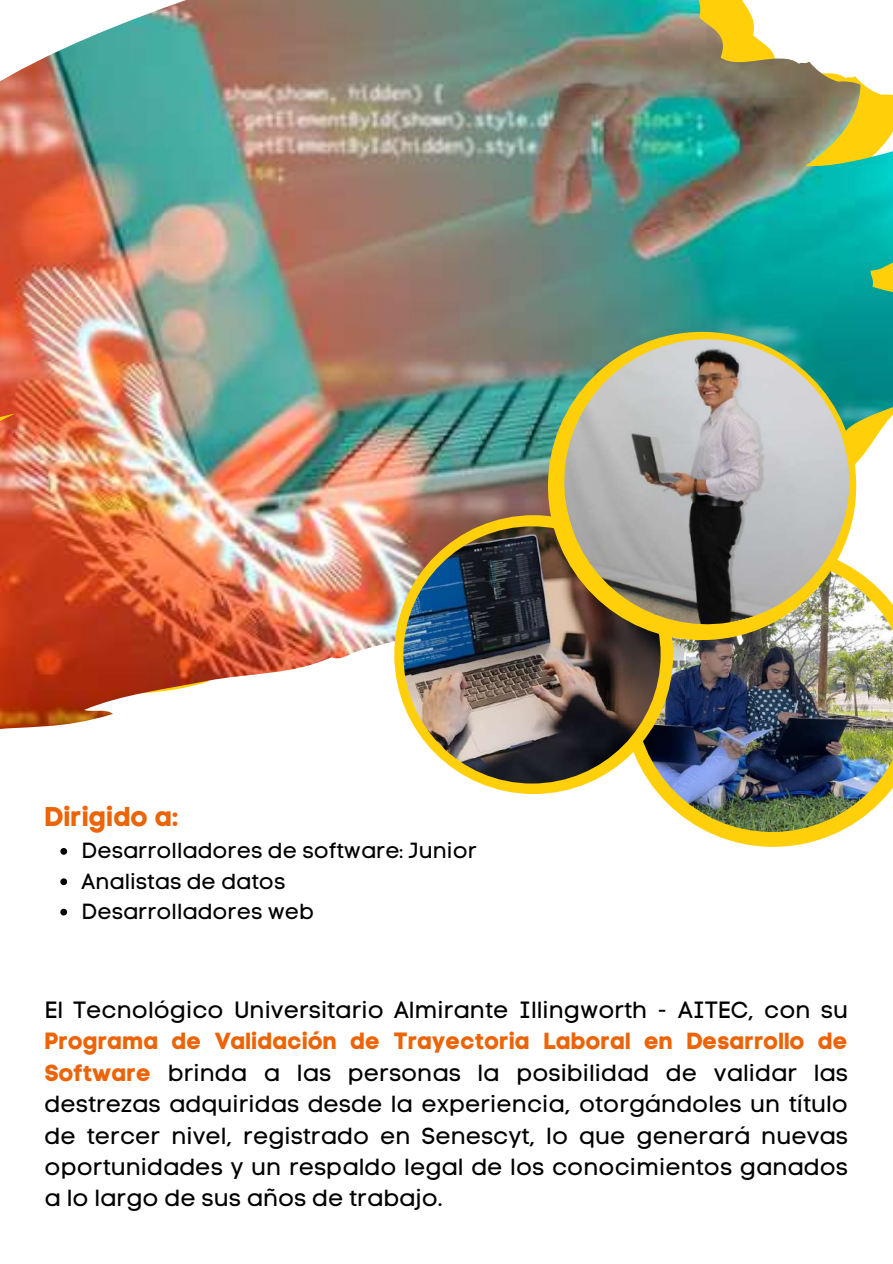
<style>
.page{position:relative;width:893px;height:1264px;background:#fff}
.page>*{position:absolute;margin:0;border:0;box-sizing:border-box;transform-origin:0 0}
.t1{font:27.15px "Code Pro Bold LC";color:#ec6408}
.t2{font:23.25px/31.5px "Code Pro Normal LC";color:#000;text-align:justify}
.t3{font:23.25px "Code Pro Bold LC";color:#ec6408}
.t4{font:21.75px/30.3px "Code Pro Normal LC";color:#000}
.s1{font-family:"Code Pro Bold LC";color:#ec6408}
</style>
<div class="page">
<img style="left:0;top:0;width:892px;height:729px">
<svg style="left:622px;top:545px;width:270px;height:301px"></svg>
<img style="left:635px;top:558px;width:257px;height:274px">
<div style="left:394px;top:515px;width:279px;height:279px;background:#ffd00a;border-radius:50%"></div>
<img style="left:403px;top:526px;width:257px;height:257px;border-radius:50%">
<img style="left:559px;top:324px;width:295px;height:315px">
<svg style="left:60px;top:848px;width:7px;height:6px"></svg>
<svg style="left:60px;top:878px;width:7px;height:7px"></svg>
<svg style="left:60px;top:908px;width:7px;height:7px"></svg>
<p class="t1" style="left:45px;top:799px;width:136px">Dirigido a:</p>
<p class="t4" style="left:82px;top:835px;width:397px">Desarrolladores de software: Junior<br>Analistas de datos<br>Desarrolladores web</p>
<p class="t2" style="left:45px;top:993px;width:804px">El Tecnológico Universitario Almirante Illingworth - AITEC, con su</p>
<p class="t3" style="left:45px;top:1026px;width:804px">Programa de Validación de Trayectoria Laboral en Desarrollo de</p>
<p class="t2" style="left:45px;top:1056px;width:804px"><span class="s1">Software</span> brinda a las personas la posibilidad de validar las destrezas adquiridas desde la experiencia, otorgándoles un título de tercer nivel, registrado en Senescyt, lo que generará nuevas oportunidades y un respaldo legal de los conocimientos ganados a lo largo de sus años de trabajo.</p>
</div>
